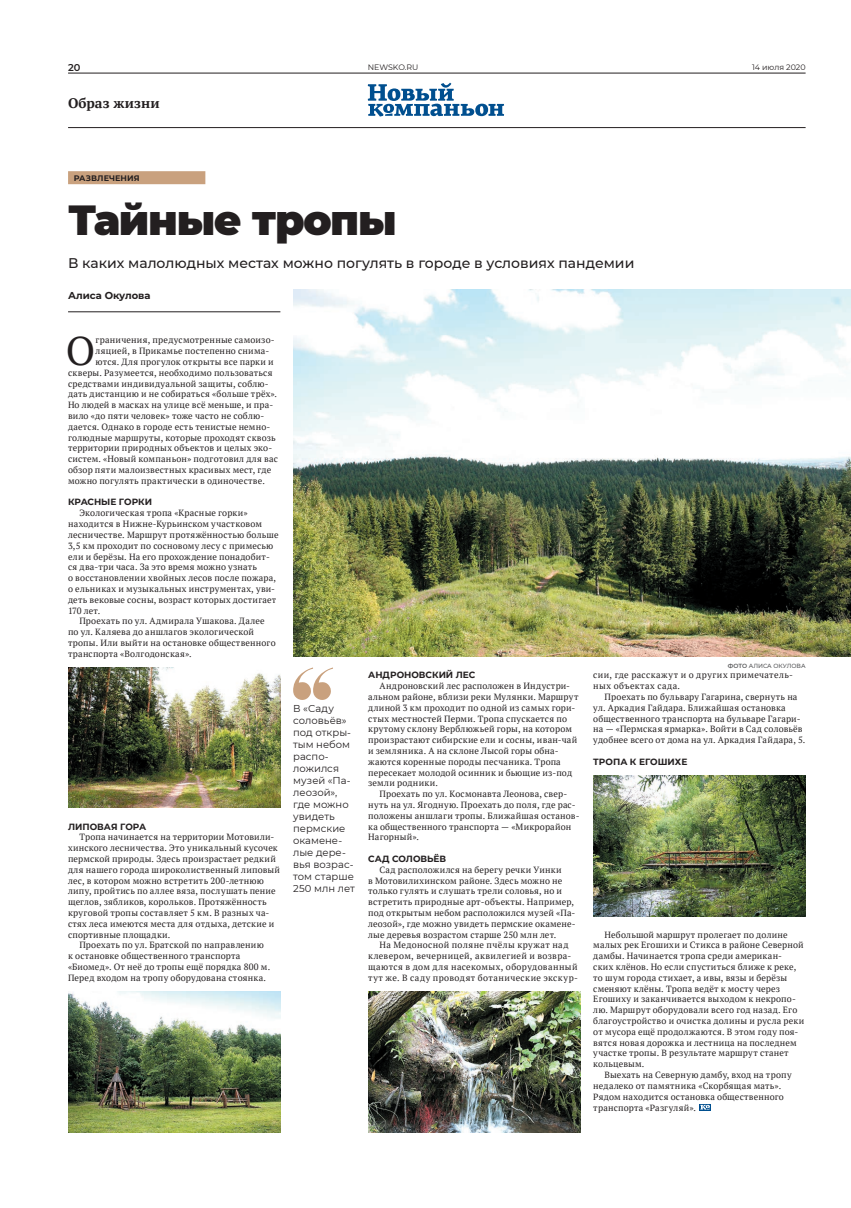
<style>
.page{position:relative;width:851px;height:1208px;background:#fff}
.page>*{position:absolute;margin:0;border:0;box-sizing:border-box;transform-origin:0 0}
.Заголовок_42{font:900 42px "Montserrat";letter-spacing:-.03em;color:#231f20}
.Первый_абзац{font:39.9px "PT Serif";color:#231f20}
.Лид{font:500 14px "Montserrat";color:#231f20}
.t1{font:700 13.8px "PT Serif";letter-spacing:.005em;color:#231f20}
.Цитата_2{font:10px/12px "Montserrat";color:#231f20}
.Автор{font:700 10px "Montserrat";color:#231f20}
.t2{font:600 9.9px "Montserrat";color:#231f20}
.Основной_текст{font:9px/10.8px "PT Serif";letter-spacing:.025em;color:#231f20}
.Первый_абзац-2{font:9px "PT Serif";letter-spacing:.025em;color:#231f20}
.Основной_текст-2{font:9px/10.8px "PT Serif";letter-spacing:.045em;color:#231f20}
.Подзаг_в_тексте{font:700 9px "Montserrat";color:#231f20}
.Рубрика{font:700 8px "Montserrat";letter-spacing:.005em;color:#231f20}
.t3{font:7.9px "Montserrat";color:#231f20}
.Фотограф{font:500 6px "Montserrat";color:#57585a}
.s1{font-weight:600}
</style>
<div class="page">
<hr style="left:68px;top:127px;width:737px;height:1px;background:#231f20">
<hr style="left:68px;top:73px;width:737px;height:1px;background:#231f20">
<svg style="left:368px;top:83px;width:136px;height:34px"></svg>
<svg style="left:699px;top:1104px;width:11px;height:6px"></svg>
<svg style="left:700px;top:1104px;width:9px;height:5px"></svg>
<svg style="left:293px;top:667px;width:40px;height:33px"></svg>
<div style="left:68px;top:171px;width:137px;height:13px;background:#c9a17e"></div>
<hr style="left:68px;top:311px;width:212px;height:1px;background:#231f20">
<img style="left:293px;top:289px;width:557px;height:368px">
<img style="left:68px;top:667px;width:212px;height:141px">
<img style="left:593px;top:775px;width:212px;height:141px">
<img style="left:368px;top:991px;width:212px;height:141px">
<img style="left:68px;top:991px;width:212px;height:141px">
<p class="t2" style="left:68px;top:60px;width:14px">20</p>
<p class="t3" style="left:368px;top:62px;width:52px">NEWSKO.RU</p>
<p class="t3" style="left:752px;top:62px;width:55px">14 июля 2020</p>
<p class="t1" style="left:68px;top:93px;width:93px">Образ жизни</p>
<p class="Рубрика" style="left:74px;top:173px;width:67px">РАЗВЛЕЧЕНИЯ</p>
<p class="Заголовок_42" style="left:68px;top:189px;width:330px">Тайные тропы</p>
<p class="Лид" style="left:68px;top:253px;width:567px">В каких малолюдных местах можно погулять в городе в условиях пандемии</p>
<p class="Автор" style="left:68px;top:288px;width:84px">Алиса Окулова</p>
<p class="Первый_абзац" style="left:66px;top:325px;width:31px">О</p>
<p class="Первый_абзац-2" style="left:95px;top:334px;width:181px">граничения, предусмотренные самоизо-</p>
<p class="Первый_абзац-2" style="left:95px;top:345px;width:175px">ляцией, в Прикамье постепенно снима-</p>
<p class="Первый_абзац-2" style="left:95px;top:356px;width:180px">ются. Для прогулок открыты все парки и</p>
<p class="Первый_абзац-2" style="left:68px;top:367px;width:206px">скверы. Разумеется, необходимо пользоваться</p>
<p class="Первый_абзац-2" style="left:68px;top:377px;width:202px">средствами индивидуальной защиты, соблю-</p>
<p class="Первый_абзац-2" style="left:68px;top:388px;width:210px">дать дистанцию и не собираться «больше трёх».</p>
<p class="Первый_абзац-2" style="left:68px;top:399px;width:207px">Но людей в масках на улице всё меньше, и пра-</p>
<p class="Первый_абзац-2" style="left:68px;top:410px;width:198px">вило «до пяти человек» тоже часто не соблю-</p>
<p class="Первый_абзац-2" style="left:68px;top:421px;width:204px">дается. Однако в городе есть тенистые немно-</p>
<p class="Первый_абзац-2" style="left:68px;top:431px;width:209px">голюдные маршруты, которые проходят сквозь</p>
<p class="Первый_абзац-2" style="left:68px;top:442px;width:205px">территории природных объектов и целых эко-</p>
<p class="Первый_абзац-2" style="left:68px;top:453px;width:211px">систем. «Новый компаньон» подготовил для вас</p>
<p class="Первый_абзац-2" style="left:68px;top:464px;width:205px">обзор пяти малоизвестных красивых мест, где</p>
<p class="Первый_абзац-2" style="left:68px;top:475px;width:198px">можно погулять практически в одиночестве.</p>
<p class="Подзаг_в_тексте" style="left:68px;top:496px;width:85px">КРАСНЫЕ ГОРКИ</p>
<p class="Основной_текст" style="left:68px;top:507px;width:212px;text-indent:11px">Экологическая тропа «Красные горки» находится в Нижне-Курьинском участковом лесничестве. Маршрут протяжённостью больше 3,5 км проходит по сосновому лесу с примесью ели и берёзы. На его прохождение понадобит&shy;ся два-три часа. За это время можно узнать<br>о восстановлении хвойных лесов после пожара, о ельниках и музыкальных инструментах, уви&shy;деть вековые сосны, возраст которых достигает 170 лет.</p>
<p class="Основной_текст" style="left:68px;top:615px;width:209px;text-indent:11px">Проехать по ул. Адмирала Ушакова. Далее по ул. Каляева до аншлагов экологической тропы. Или выйти на остановке общественного транспорта «Волгодонская».</p>
<p class="Подзаг_в_тексте" style="left:68px;top:820px;width:80px">ЛИПОВАЯ ГОРА</p>
<p class="Основной_текст" style="left:68px;top:831px;width:213px;text-indent:11px">Тропа начинается на территории Мотовили&shy;хинского лесничества. Это уникальный кусочек пермской природы. Здесь произрастает редкий для нашего города широколиственный липовый лес, в котором можно встретить 200-летнюю липу, пройтись по аллее вяза, послушать пение щеглов, зябликов, корольков. Протяжённость круговой тропы составляет 5 км. В разных ча&shy;стях леса имеются места для отдыха, детские и спортивные площадки.</p>
<p class="Основной_текст" style="left:68px;top:939px;width:203px;text-indent:11px">Проехать по ул. Братской по направлению к остановке общественного транспорта «Биомед». От неё до тропы ещё порядка 800 м.<br>Перед входом на тропу оборудована стоянка.</p>
<p class="Цитата_2" style="left:293px;top:702px;width:63px">В «Саду соловьёв» под откры&shy;тым небом распо&shy;ложился музей «Па&shy;леозой», где можно увидеть пермские окамене&shy;лые дере&shy;вья возрас&shy;том старше<br>250 млн лет</p>
<p class="Подзаг_в_тексте" style="left:368px;top:668px;width:109px">АНДРОНОВСКИЙ ЛЕС</p>
<p class="Основной_текст" style="left:368px;top:680px;width:212px;text-indent:11px">Андроновский лес расположен в Индустри&shy;альном районе, вблизи реки Мулянки. Маршрут длиной 3 км проходит по одной из самых гори&shy;стых местностей Перми. Тропа спускается по крутому склону Верблюжьей горы, на котором произрастают сибирские ели и сосны, иван-чай и земляника. А на склоне Лысой горы обна&shy;жаются коренные породы песчаника. Тропа пересекает молодой осинник и бьющие из-под земли родники.</p>
<p class="Основной_текст" style="left:368px;top:788px;width:213px;text-indent:11px">Проехать по ул. Космонавта Леонова, свер&shy;нуть на ул. Ягодную. Проехать до поля, где рас&shy;положены аншлаги тропы. Ближайшая останов&shy;ка общественного транспорта — «Микрорайон Нагорный».</p>
<p class="Подзаг_в_тексте" style="left:368px;top:852px;width:80px">САД СОЛОВЬЁВ</p>
<p class="Основной_текст" style="left:368px;top:864px;width:209px;text-indent:11px">Сад расположился на берегу речки Уинки<br>в Мотовилихинском районе. Здесь можно не только гулять и слушать трели соловья, но и встретить природные арт-объекты. Например, под открытым небом расположился музей «Па&shy;леозой», где можно увидеть пермские окамене&shy;лые деревья возрастом старше 250 млн лет.</p>
<p class="Основной_текст-2" style="left:368px;top:939px;width:211px;text-indent:11px">На Медоносной поляне пчёлы кружат над клевером, вечерницей, аквилегией и возвра&shy;щаются в дом для насекомых, оборудованный тут же. В саду проводят ботанические экскур-</p>
<p class="Фотограф" style="left:727px;top:661px;width:79px"><span class="s1">ФОТО</span> АЛИСА ОКУЛОВА</p>
<p class="Основной_текст-2" style="left:593px;top:669px;width:201px">сии, где расскажут и о других примечатель&shy;ных объектах сада.</p>
<p class="Основной_текст" style="left:593px;top:691px;width:213px;text-indent:11px">Проехать по бульвару Гагарина, свернуть на ул. Аркадия Гайдара. Ближайшая остановка общественного транспорта на бульваре Гагари&shy;на — «Пермская ярмарка». Войти в Сад соловьёв удобнее всего от дома на ул. Аркадия Гайдара, 5.</p>
<p class="Подзаг_в_тексте" style="left:593px;top:755px;width:96px">ТРОПА К ЕГОШИХЕ</p>
<p class="Основной_текст" style="left:593px;top:929px;width:212px;text-indent:11px">Небольшой маршрут пролегает по долине малых рек Егошихи и Стикса в районе Северной дамбы. Начинается тропа среди американ&shy;ских клёнов. Но если спуститься ближе к реке, то шум города стихает, а ивы, вязы и берёзы сменяют клёны. Тропа ведёт к мосту через Егошиху и заканчивается выходом к некропо&shy;лю. Маршрут оборудовали всего год назад. Его благоустройство и очистка долины и русла реки от мусора ещё продолжаются. В этом году поя&shy;вятся новая дорожка и лестница на последнем участке тропы. В результате маршрут станет кольцевым.</p>
<p class="Основной_текст" style="left:593px;top:1069px;width:200px;text-indent:11px">Выехать на Северную дамбу, вход на тропу недалеко от памятника «Скорбящая мать».<br>Рядом находится остановка общественного транспорта «Разгуляй».</p>
</div>
